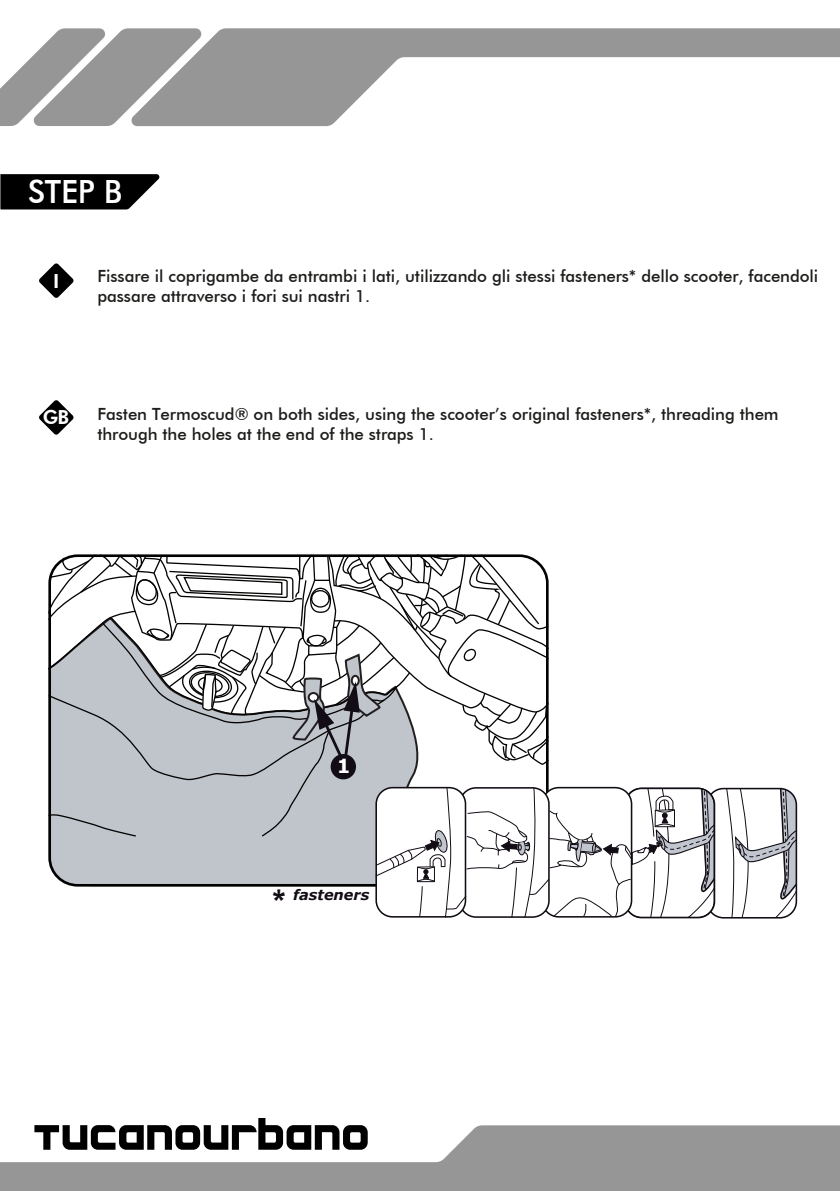
<style>
.page{position:relative;width:840px;height:1191px;background:#fff}
.page>*{position:absolute;margin:0;border:0;box-sizing:border-box;transform-origin:0 0}
.t1{font:italic 700 33.4px "Arial";color:#120c14}
.t2{font:500 32px "Futura BT";color:#fff}
.t3{font:800 19.4px "Futura BT";color:#fff}
.t4{font:700 19.4px "Verdana";color:#fff}
.t5{font:500 16.8px/20.2px "Futura BT";letter-spacing:-.005em;color:#1d1d1b}
.t6{font:italic 700 14.4px "Verdana";color:#120c14}
</style>
<div class="page">
<svg style="left:258px;top:1118px;width:8px;height:7px"></svg>
<svg style="left:0;top:1125px;width:839px;height:66px;fill:#969696"></svg>
<svg style="left:0;top:28px;width:129px;height:98px"></svg>
<svg style="left:129px;top:28px;width:710px;height:98px;fill:#969696"></svg>
<svg style="left:0;top:174px;width:160px;height:35px;background:#181818"></svg>
<svg style="left:39px;top:400px;width:35px;height:35px"></svg>
<svg style="left:39px;top:263px;width:35px;height:35px"></svg>
<svg style="left:726px;top:788px;width:69px;height:129px"></svg>
<div style="left:706px;top:788px;width:90px;height:130px;border:2px solid #120c14;border-radius:16px"></div>
<svg style="left:48px;top:554px;width:665px;height:364px"></svg>
<h2 class="t2" style="left:28px;top:173px;width:96px">STEP B</h2>
<p class="t3" style="left:53px;top:269px;width:8px">I</p>
<p class="t5" style="left:97px;top:265px;width:722px">Fissare il coprigambe da entrambi i lati, utilizzando gli stessi fasteners* dello scooter, facendoli passare attraverso i fori sui nastri 1.</p>
<p class="t3" style="left:43px;top:406px;width:28px">GB</p>
<p class="t5" style="left:97px;top:403px;width:682px">Fasten Termoscud® on both sides, using the scooter’s original fasteners*, threading them through the holes at the end of the straps 1.</p>
<p class="t4" style="left:336px;top:752px;width:15px">1</p>
<h1 class="t1" style="left:270px;top:880px;width:14px">*</h1>
<p class="t6" style="left:293px;top:884px;width:78px">fasteners</p>
</div>
